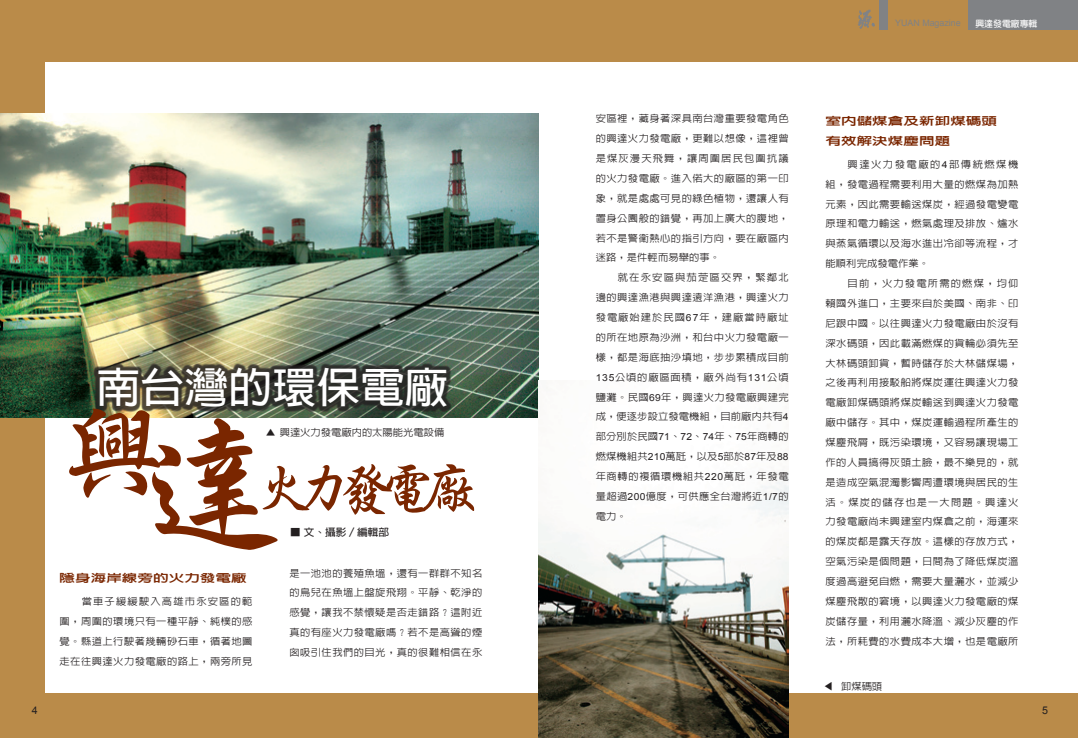
<style>
.page{position:relative;width:1078px;height:738px;background:#fff}
.page>*{position:absolute;margin:0;border:0;box-sizing:border-box;transform-origin:0 0}
.圖說{font:700 149.7px "AR Xing Kai B5";color:#7a2600;scale:1.05 1}
.圖說-2{font:700 107.3px "AR Xing Kai B5";color:#7a2600;scale:1.05 1}
.圖說-3{font:700 56.2px "AR Xing Kai B5";letter-spacing:-.3em;color:#7a2600;scale:1.05 1}
.圖說-4{font:700 41.8px "AR Hei B5";color:#fff;scale:1.05 1}
.中標{font:800 10.9px "AR Hei B5";color:#7a2600;scale:1.43 1}
.t1{font:10.6px "Arial";color:#231f20}
.作者{font:700 10.1px "AR Hei B5";color:#231f20;scale:1.05 1}
.內文{font:500 9.8px/19.8px "AR Hei B5";letter-spacing:.045em;color:#231f20;text-align:justify;scale:1.05 1}
.圖說-5{font:500 9.8px "AR Hei B5";color:#231f20;scale:1.05 1}
.t2{font:8.9px "Arial";color:#808285}
.t3{font:700 8.9px "AR Hei B5";color:#fff}
.s1{font-family:"Arial";font-weight:400}
</style>
<div class="page">
<div style="left:0;top:0;width:1077px;height:737px;background:#ba8b49"></div>
<div style="left:45px;top:62px;width:1032px;height:630px;background:#fff"></div>
<img style="left:0;top:113px;width:539px;height:304px">
<div style="left:93px;top:362px;width:484px;height:109px;background:#231f20;opacity:.8"></div>
<img style="left:539px;top:380px;width:249px;height:357px">
<div style="left:878px;top:0;width:9px;height:29px;background:#808285"></div>
<div style="left:968px;top:0;width:109px;height:29px;background:#808285"></div>
<img style="left:858px;top:10px;width:17px;height:19px">
<p class="圖說-4" style="left:96px;top:366px;width:336px">南台灣的環保電廠</p>
<p class="圖說-2" style="left:58px;top:398px;width:109px">興</p>
<p class="圖說" style="left:130px;top:411px;width:152px">達</p>
<p class="圖說-5" style="left:265px;top:426px;width:172px">▲ 興達火力發電廠內的太陽能光電設備</p>
<p class="圖說-3" style="left:253px;top:460px;width:215px">火力發電廠</p>
<p class="作者" style="left:290px;top:526px;width:95px">■ 文、攝影／編輯部</p>
<p class="中標" style="left:60px;top:572px;width:132px">隱身海岸線旁的火力發電廠</p>
<p class="內文" style="left:60px;top:591px;width:185px;text-indent:22px">當車子緩緩駛入高雄市永安區的範圍，周圍的環境只有一種平靜、純樸的感覺。縣道上行駛著幾輛砂石車，循著地圖走在往興達火力發電廠的路上，兩旁所見</p>
<p class="內文" style="left:289px;top:562px;width:185px">是一池池的養殖魚塭，還有一群群不知名的鳥兒在魚塭上盤旋飛翔。平靜、乾淨的感覺，讓我不禁懷疑是否走錯路？這附近真的有座火力發電廠嗎？若不是高聳的煙囪吸引住我們的目光，真的很難相信在永</p>
<p class="內文" style="left:595px;top:109px;width:185px">安區裡，藏身著深具南台灣重要發電角色的興達火力發電廠，更難以想像，這裡曾是煤灰漫天飛舞，讓周圍居民包圍抗議的火力發電廠。進入偌大的廠區的第一印象，就是處處可見的綠色植物，還讓人有置身公園般的錯覺，再加上廣大的腹地，若不是警衛熱心的指引方向，要在廠區內迷路，是件輕而易舉的事。</p>
<p class="內文" style="left:595px;top:267px;width:185px;text-indent:22px">就在永安區與茄萣區交界，緊鄰北邊的興達漁港與興達遠洋漁港，興達火力發電廠始建於民國<span class="s1">67</span>年，建廠當時廠址的所在地原為沙洲，和台中火力發電廠一樣，都是海底抽沙填地，步步累積成目前<span class="s1">135</span>公頃的廠區面積，廠外尚有<span class="s1">131</span>公頃鹽灘。民國<span class="s1">69</span>年，興達火力發電廠興建完成，便逐步設立發電機組，目前廠內共有<span class="s1">4</span>部分別於民國<span class="s1">71</span>、<span class="s1">72</span>、<span class="s1">74</span>年、<span class="s1">75</span>年商轉的燃煤機組共<span class="s1">210</span>萬瓩，以及<span class="s1">5</span>部於<span class="s1">87</span>年及<span class="s1">88</span>年商轉的複循環機組共<span class="s1">220</span>萬瓩，年發電量超過<span class="s1">200</span>億度，可供應全台灣將近<span class="s1">1/7</span>的電力。</p>
<p class="t2" style="left:895px;top:17px;width:67px">YUAN Magazine</p>
<p class="t3" style="left:975px;top:19px;width:64px">興達發電廠專輯</p>
<p class="中標" style="left:825px;top:116px;width:121px">室內儲煤倉及新卸煤碼頭</p>
<p class="中標" style="left:825px;top:136px;width:89px">有效解決煤塵問題</p>
<p class="內文" style="left:825px;top:154px;width:185px;text-indent:22px">興達火力發電廠的<span class="s1">4</span>部傳統燃煤機組，發電過程需要利用大量的燃煤為加熱元素，因此需要輸送煤炭，經過發電變電原理和電力輸送，燃氣處理及排放、爐水與蒸氣循環以及海水進出冷卻等流程，才能順利完成發電作業。</p>
<p class="內文" style="left:825px;top:273px;width:185px;text-indent:22px">目前，火力發電所需的燃煤，均仰賴國外進口，主要來自於美國、南非、印尼跟中國。以往興達火力發電廠由於沒有深水碼頭，因此載滿燃煤的貨輪必須先至大林碼頭卸貨，暫時儲存於大林儲煤場，之後再利用接駁船將煤炭運往興達火力發電廠卸煤碼頭將煤炭輸送到興達火力發電廠中儲存。其中，煤炭運輸過程所產生的煤塵飛屑，既污染環境，又容易讓現場工作的人員搞得灰頭土臉，最不樂見的，就是造成空氣混濁影響周遭環境與居民的生活。煤炭的儲存也是一大問題。興達火力發電廠尚未興建室內煤倉之前，海運來的煤炭都是露天存放。這樣的存放方式，空氣污染是個問題，日間為了降低煤炭溫度過高避免自燃，需要大量灑水，並減少煤塵飛散的窘境，以興達火力發電廠的煤炭儲存量，利用灑水降溫、減少灰塵的作法，所耗費的水費成本大增，也是電廠所</p>
<p class="圖說-5" style="left:840px;top:680px;width:41px">卸煤碼頭</p>
<p class="t1" style="left:32px;top:702px;width:7px">4</p>
<p class="t1" style="left:1041px;top:702px;width:7px">5</p>
</div>
